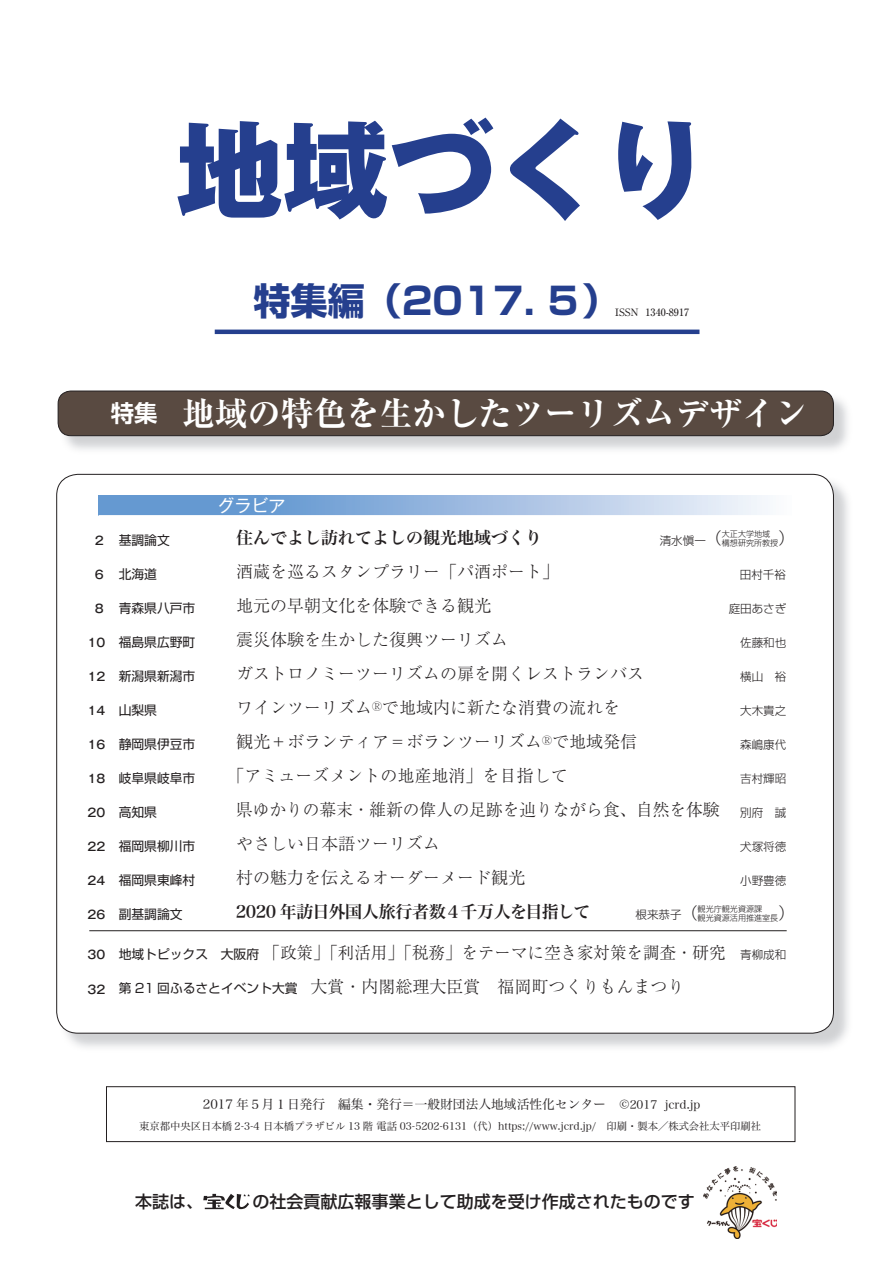
<style>
.page{position:relative;width:893px;height:1263px;background:#fff}
.page>*{position:absolute;margin:0;border:0;box-sizing:border-box;transform-origin:0 0}
.t1{font:800 106.35px "Gothic MB101 Pro";color:#253f8e}
.t2{font:700 37.2px "Shin Go Pro";color:#253f8e}
.t3{font:700 expanded 33.6px "Ryumin Pro";color:#fff}
.t4{font:700 23.4px "Shin Go Pro De";color:#fff}
.t5{font:300 16.95px "Ryumin Pro";color:#231f20}
.t6{font:16.95px "Hira Min Pro N W6";letter-spacing:-.01em;color:#231f20}
.t7{font:500 16.95px "Shin Go Pro";color:#231f20}
.t8{font:300 15.9px "Shin Go Pro";color:#231f20}
.t9{font:14.85px "Hira Min Pro N W3";color:#231f20}
.t10{font:12.75px "Shin Go Pro";color:#231f20}
.t11{font:12.75px "Hira Min Pro N W3";color:#231f20}
.t12{font:500 11.7px "Gothic MB101 Pro";color:#231f20}
.t13{font:11.7px "Hira Min Pro N W3";color:#231f20}
.t14{font:300 11.55px "Shin Go Pro";color:#231f20}
.t15{font:10.35px "Hira Min Pro N W3";color:#231f20}
.t16{font:500 10.05px "Ryumin Pro";letter-spacing:.01em;color:#231f20}
.t17{font:300 8.1px "Shin Go Pro";color:#231f20}
.s1{font-family:"Ryumin Pro";font-weight:300;font-size:16.95px}
</style>
<div class="page">
<img style="left:59px;top:476px;width:790px;height:571px">
<div style="left:57px;top:474px;width:776px;height:559px;background:#fff;border-radius:21px"></div>
<svg style="left:203px;top:1194px;width:47px;height:15px"></svg>
<img style="left:704px;top:1166px;width:72px;height:73px">
<img style="left:60px;top:393px;width:788px;height:57px">
<div style="left:58px;top:391px;width:775px;height:45px;background:#594a41;border-radius:13px"></div>
<div style="left:58px;top:391px;width:776px;height:45px;border:1px solid #231f20;border-radius:13px"></div>
<svg style="left:99px;top:495px;width:669px;height:20px;background:#99b9e0"></svg>
<hr style="left:215px;top:330px;width:484px;height:4px;background:#253f8e">
<div style="left:106px;top:1086px;width:689px;height:56px;border:1px solid #231f20"></div>
<hr style="left:89px;top:930px;width:698px;height:1px;background:#231f20">
<h1 class="t1" style="left:176px;top:81px;width:533px">地域づくり</h1>
<h2 class="t2" style="left:253px;top:271px;width:367px">特集編)2017. ５(</h2>
<p class="t16" style="left:615px;top:304px;width:25px">ISSN</p>
<p class="t16" style="left:645px;top:304px;width:45px">1340-8917</p>
<h3 class="t4" style="left:111px;top:394px;width:48px">特集</h3>
<h3 class="t3" style="left:182px;top:387px;width:627px">地域の特色を生かしたツーリズムデザイン</h3>
<p class="t6" style="left:236px;top:523px;width:308px">住んでよし訪れてよしの観光地域づくり</p>
<p class="t17" style="left:722px;top:528px;width:50px">大正大学地域</p>
<p class="t12" style="left:94px;top:531px;width:13px">２</p>
<p class="t8" style="left:778px;top:525px;width:17px">(</p>
<p class="t8" style="left:706px;top:525px;width:17px">（</p>
<p class="t10" style="left:119px;top:529px;width:53px">基調論文</p>
<p class="t14" style="left:660px;top:531px;width:48px">清水愼一</p>
<p class="t17" style="left:722px;top:537px;width:58px">構想研究所教授</p>
<p class="t14" style="left:740px;top:565px;width:48px">田村千裕</p>
<p class="t5" style="left:236px;top:559px;width:325px">酒蔵を巡るスタンプラリー「パ酒ポート」</p>
<p class="t10" style="left:119px;top:563px;width:40px">北海道</p>
<p class="t12" style="left:94px;top:565px;width:13px">６</p>
<p class="t12" style="left:94px;top:599px;width:13px">８</p>
<p class="t10" style="left:119px;top:597px;width:78px">青森県八戸市</p>
<p class="t5" style="left:236px;top:593px;width:257px">地元の早朝文化を体験できる観光</p>
<p class="t14" style="left:729px;top:599px;width:59px">庭田あさぎ</p>
<p class="t12" style="left:88px;top:633px;width:19px">10</p>
<p class="t10" style="left:119px;top:631px;width:78px">福島県広野町</p>
<p class="t5" style="left:236px;top:627px;width:274px">震災体験を生かした復興ツーリズム</p>
<p class="t14" style="left:740px;top:633px;width:48px">佐藤和也</p>
<p class="t12" style="left:88px;top:667px;width:19px">12</p>
<p class="t10" style="left:119px;top:665px;width:78px">新潟県新潟市</p>
<p class="t5" style="left:236px;top:661px;width:410px">ガストロノミーツーリズムの扉を開くレストランバス</p>
<p class="t14" style="left:740px;top:667px;width:48px">横山　裕</p>
<p class="t12" style="left:88px;top:701px;width:19px">14</p>
<p class="t10" style="left:119px;top:699px;width:40px">山梨県</p>
<p class="t5" style="left:236px;top:695px;width:386px">ワインツーリズム<sup>Ⓡ</sup>で地域内に新たな消費の流れを</p>
<p class="t14" style="left:740px;top:701px;width:48px">大木貴之</p>
<p class="t12" style="left:88px;top:735px;width:19px">16</p>
<p class="t10" style="left:119px;top:733px;width:78px">静岡県伊豆市</p>
<p class="t5" style="left:236px;top:729px;width:403px">観光＋ボランティア＝ボランツーリズム<sup>Ⓡ</sup>で地域発信</p>
<p class="t14" style="left:740px;top:735px;width:48px">森嶋康代</p>
<p class="t12" style="left:88px;top:769px;width:19px">18</p>
<p class="t10" style="left:119px;top:767px;width:78px">岐阜県岐阜市</p>
<p class="t5" style="left:227px;top:763px;width:342px">「アミューズメントの地産地消」を目指して</p>
<p class="t14" style="left:740px;top:769px;width:48px">吉村輝昭</p>
<p class="t12" style="left:88px;top:803px;width:19px">20</p>
<p class="t10" style="left:119px;top:801px;width:40px">高知県</p>
<p class="t5" style="left:236px;top:797px;width:485px">県ゆかりの幕末・維新の偉人の足跡を辿りながら食、自然を体験</p>
<p class="t14" style="left:740px;top:803px;width:48px">別府　誠</p>
<p class="t12" style="left:88px;top:837px;width:19px">22</p>
<p class="t10" style="left:119px;top:835px;width:78px">福岡県柳川市</p>
<p class="t5" style="left:236px;top:831px;width:206px">やさしい日本語ツーリズム</p>
<p class="t14" style="left:740px;top:837px;width:48px">犬塚将徳</p>
<p class="t12" style="left:88px;top:871px;width:19px">24</p>
<p class="t10" style="left:119px;top:870px;width:78px">福岡県東峰村</p>
<p class="t5" style="left:236px;top:865px;width:291px">村の魅力を伝えるオーダーメード観光</p>
<p class="t14" style="left:740px;top:871px;width:48px">小野豊徳</p>
<p class="t6" style="left:236px;top:897px;width:356px">2020 年訪日外国人旅行者数４千万人を目指して</p>
<p class="t17" style="left:698px;top:902px;width:66px">観光庁観光資源課</p>
<p class="t12" style="left:88px;top:905px;width:19px">26</p>
<p class="t8" style="left:778px;top:899px;width:17px">(</p>
<p class="t8" style="left:682px;top:899px;width:17px">（</p>
<p class="t10" style="left:119px;top:904px;width:65px">副基調論文</p>
<p class="t14" style="left:635px;top:905px;width:48px">根来恭子</p>
<p class="t17" style="left:698px;top:911px;width:82px">観光資源活用推進室長</p>
<p class="t14" style="left:740px;top:946px;width:48px">青柳成和</p>
<p class="t5" style="left:280px;top:939px;width:447px">政策」「利活用」「税務」をテーマに空き家対策を調査・研究</p>
<p class="t10" style="left:119px;top:944px;width:163px">地域トピックス　大阪府　<span class="s1">「</span></p>
<p class="t12" style="left:88px;top:945px;width:19px">30</p>
<p class="t12" style="left:88px;top:979px;width:19px">32</p>
<p class="t5" style="left:310px;top:973px;width:376px">大賞・内閣総理大臣賞　福岡町つくりもんまつり</p>
<p class="t10" style="left:119px;top:978px;width:193px">第 21 回ふるさとイベント大賞　</p>
<p class="t11" style="left:203px;top:1094px;width:405px">2017 年５月１日発行　編集・発行＝一般財団法人地域活性化センター</p>
<p class="t15" style="left:139px;top:1117px;width:623px">東京都中央区日本橋 2-3-4 日本橋プラザビル 13 階電話 03-5202-6131（代）https://www.jcrd.jp 　/ 印刷・製本／株式会社太平印刷社</p>
<p class="t9" style="left:619px;top:1092px;width:12px">©</p>
<p class="t13" style="left:665px;top:1095px;width:37px">jcrd.jp</p>
<p class="t13" style="left:630px;top:1095px;width:29px">2017</p>
<p class="t7" style="left:135px;top:1187px;width:70px">本誌は、</p>
<p class="t7" style="left:253px;top:1187px;width:444px">の社会貢献広報事業として助成を受け作成されたものです</p>
</div>
